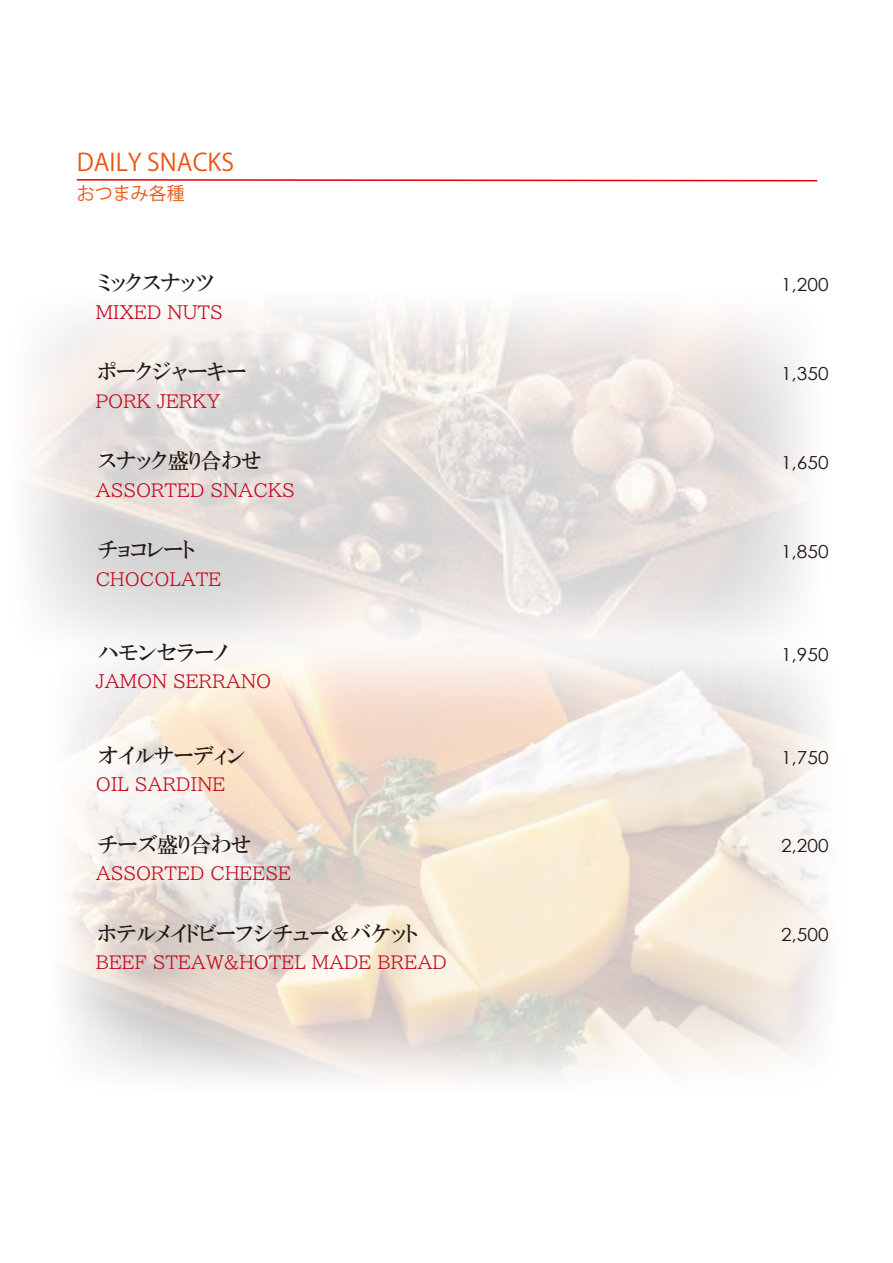
<style>
.page{position:relative;width:893px;height:1263px;background:#fff}
.page>*{position:absolute;margin:0;border:0;box-sizing:border-box;transform-origin:0 0}
.t1{font:24px "Koz Go Pr 6 N";color:#ea5514}
.t2{font:21px "HGP Mincho B";color:#221815}
.t3{font:18px "BIZ UDP Mincho Medium";color:#c30e23}
.t4{font:18px "Century Gothic";color:#221815;scale:1.06 1}
.t5{font:18px "Koz Go Pr 6 N";color:#ea5514}
</style>
<div class="page">
<img style="left:45px;top:632px;width:780px;height:447px">
<svg style="left:76px;top:179px;width:742px;height:3px"></svg>
<h1 class="t1" style="left:77px;top:149px;width:159px">DAILY SNACKS</h1>
<p class="t5" style="left:77px;top:183px;width:110px">おつまみ各種</p>
<p class="t2" style="left:98px;top:272px;width:118px">ミックスナッツ</p>
<p class="t3" style="left:96px;top:303px;width:128px">MIXED NUTS</p>
<p class="t2" style="left:98px;top:361px;width:150px">ポークジャーキー</p>
<p class="t3" style="left:96px;top:392px;width:126px">PORK JERKY</p>
<p class="t2" style="left:98px;top:450px;width:165px">スナック盛り合わせ</p>
<p class="t3" style="left:96px;top:481px;width:201px">ASSORTED SNACKS</p>
<p class="t2" style="left:98px;top:539px;width:98px">チョコレート</p>
<p class="t3" style="left:96px;top:570px;width:127px">CHOCOLATE</p>
<p class="t2" style="left:98px;top:642px;width:146px">ハモンセラーノ　</p>
<p class="t3" style="left:96px;top:673px;width:177px">JAMON SERRANO</p>
<p class="t2" style="left:98px;top:745px;width:149px">オイルサーディン</p>
<p class="t3" style="left:96px;top:775px;width:131px">OIL SARDINE</p>
<p class="t2" style="left:98px;top:834px;width:155px">チーズ盛り合わせ</p>
<p class="t3" style="left:96px;top:864px;width:197px">ASSORTED CHEESE</p>
<p class="t2" style="left:98px;top:923px;width:321px">ホテルメイドビーフシチュー＆バケット</p>
<p class="t3" style="left:96px;top:953px;width:353px">BEEF STEAW&amp;HOTEL MADE BREAD</p>
<p class="t4" style="left:781px;top:272px;width:46px">1,200</p>
<p class="t4" style="left:781px;top:361px;width:46px">1,350</p>
<p class="t4" style="left:781px;top:450px;width:46px">1,650</p>
<p class="t4" style="left:781px;top:539px;width:46px">1,850</p>
<p class="t4" style="left:781px;top:642px;width:46px">1,950</p>
<p class="t4" style="left:781px;top:745px;width:46px">1,750</p>
<p class="t4" style="left:781px;top:833px;width:46px">2,200</p>
<p class="t4" style="left:781px;top:922px;width:46px">2,500</p>
</div>
